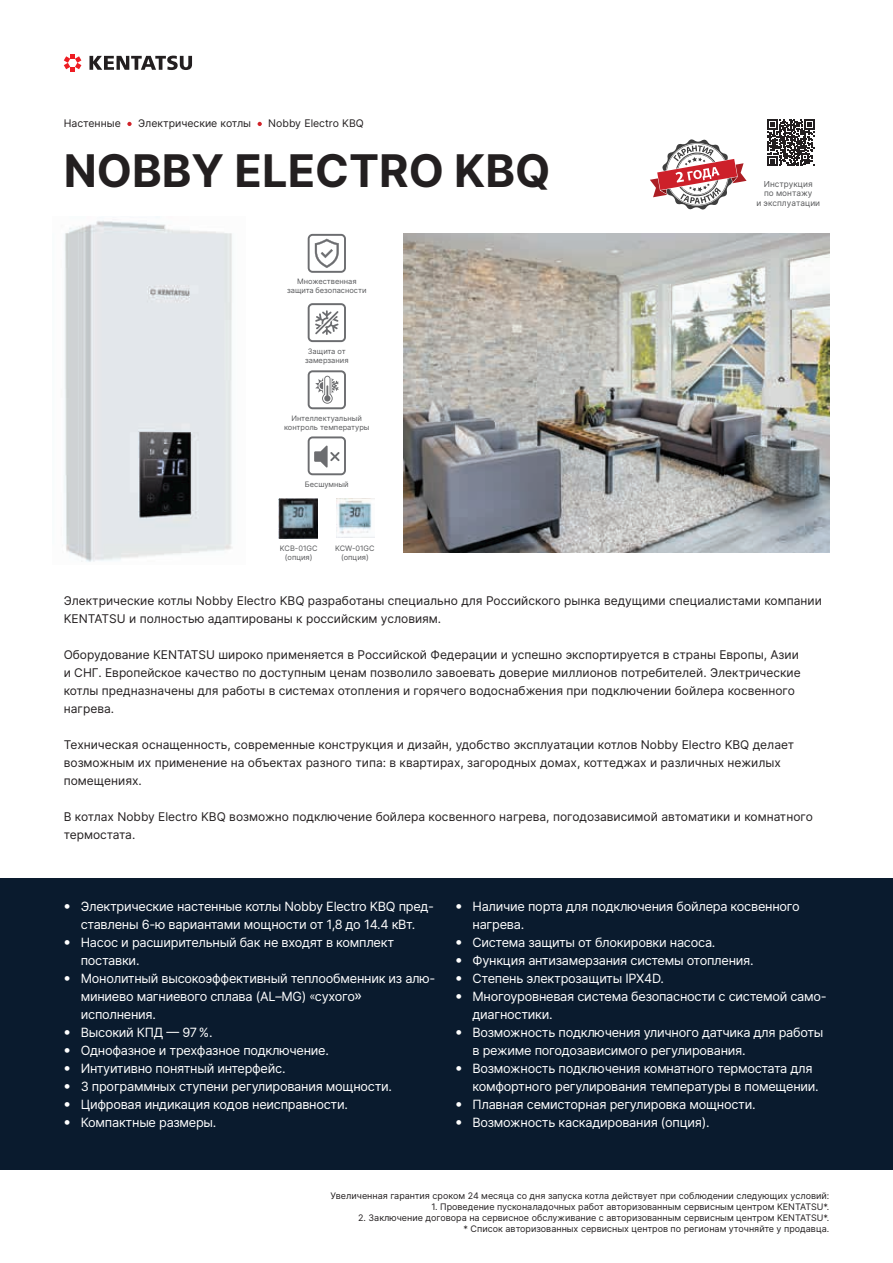
<style>
.page{position:relative;width:893px;height:1263px;background:#fff}
.page>*{position:absolute;margin:0;border:0;box-sizing:border-box;transform-origin:0 0}
.t1{font:700 45px "Inter";color:#231f20}
.t2{font:12.75px/18px "Inter";letter-spacing:-.02em;color:#fff}
.t3{font:12px/18px "Inter";color:#231f20}
.t4{font:10.5px "Inter";color:#231f20}
.t5{font:9px/10.8px "Inter";color:#231f20;text-align:right}
.t6{font:8.25px/9.4px "Inter";color:#57585a;text-align:center}
.t7{font:7.5px/9px "Inter";color:#57585a;text-align:center}
.s1{font-family:"Helios Cond C";font-weight:700}
.s2{font-family:"Myriad Pro"}
.s3{font-family:"Suisse Intl"}
</style>
<div class="page">
<svg style="left:81px;top:55px;width:111px;height:11px"></svg>
<svg style="left:89px;top:56px;width:103px;height:14px"></svg>
<svg style="left:64px;top:54px;width:17px;height:18px"></svg>
<div style="left:0;top:878px;width:893px;height:291px;background:#0a1b2e"></div>
<img style="left:404px;top:234px;width:425px;height:319px">
<img style="left:64px;top:217px;width:169px;height:345px">
<svg style="left:127px;top:122px;width:5px;height:4px"></svg>
<svg style="left:258px;top:122px;width:4px;height:4px"></svg>
<svg style="left:308px;top:370px;width:38px;height:39px"></svg>
<svg style="left:308px;top:436px;width:38px;height:39px"></svg>
<svg style="left:308px;top:234px;width:38px;height:39px"></svg>
<svg style="left:308px;top:303px;width:38px;height:39px"></svg>
<svg style="left:768px;top:120px;width:46px;height:46px"></svg>
<svg style="left:650px;top:139px;width:97px;height:71px"></svg>
<img style="left:278px;top:499px;width:39px;height:39px">
<img style="left:336px;top:499px;width:38px;height:39px">
<p class="t4" style="left:64px;top:116px;width:59px">Настенные</p>
<p class="t4" style="left:138px;top:116px;width:114px">Электрические котлы</p>
<p class="t4" style="left:268px;top:116px;width:97px">Nobby Electro KBQ</p>
<h1 class="t1" style="left:64px;top:138px;width:488px">NOBBY ELECTRO KBQ</h1>
<p class="t7" style="left:287px;top:277px;width:81px">Множественная защита безопасности</p>
<p class="t7" style="left:305px;top:346px;width:45px">Защита от замерзания</p>
<p class="t7" style="left:284px;top:413px;width:87px">Интеллектуальный контроль температуры</p>
<p class="t7" style="left:305px;top:479px;width:45px">Бесшумный</p>
<p class="t7" style="left:280px;top:543px;width:39px">KCB-01GC (опция)</p>
<p class="t7" style="left:335px;top:543px;width:41px">KCW-01GC (опция)</p>
<p class="t6" style="left:756px;top:179px;width:65px">Инструкция<br>по монтажу<br>и эксплуатации</p>
<p class="t3" style="left:64px;top:591px;width:760px">Электрические котлы Nobby Electro KBQ разработаны специально для Российского рынка ведущими специалистами компании<br>KENTATSU и полностью адаптированы к российским условиям.</p>
<p class="t3" style="left:64px;top:645px;width:738px">Оборудование KENTATSU широко применяется в Российской Федерации и успешно экспортируется в страны Европы, Азии и СНГ. Европейское качество по доступным ценам позволило завоевать доверие миллионов потребителей. Электрические котлы предназначены для работы в системах отопления и горячего водоснабжения при подключении бойлера косвенного нагрева.</p>
<p class="t3" style="left:64px;top:735px;width:732px">Техническая оснащенность, современные конструкция и дизайн, удобство эксплуатации котлов Nobby Electro KBQ делает возможным их применение на объектах разного типа: в квартирах, загородных домах, коттеджах и различных нежилых помещениях.</p>
<p class="t3" style="left:64px;top:807px;width:750px">В котлах Nobby Electro KBQ возможно подключение бойлера косвенного нагрева, погодозависимой автоматики и комнатного термостата.</p>
<p class="t2" style="left:64px;top:897px;width:372px;text-align:center"><span class="s1">•</span> Электрические настенные котлы Nobby Electro KBQ пред&shy;ставлены 6-ю вариантами мощности от 1,8 до 14.4 кВт.</p>
<p class="t2" style="left:81px;top:933px;width:315px;text-indent:-17px"><span class="s1">•</span> Насос и расширительный бак не входят в комплект поставки.</p>
<p class="t2" style="left:81px;top:969px;width:356px;text-indent:-17px"><span class="s1">•</span> Монолитный высокоэффективный теплообменник из алю&shy;миниево магниевого сплава (AL–MG) <span class="s2">«</span>сухого<span class="s3">» </span>исполнения.</p>
<p class="t2" style="left:64px;top:1023px;width:150px"><span class="s1">•</span> Высокий КПД — 97 %.</p>
<p class="t2" style="left:64px;top:1041px;width:267px"><span class="s1">•</span> Однофазное и трехфазное подключение.</p>
<p class="t2" style="left:64px;top:1059px;width:223px"><span class="s1">•</span> Интуитивно понятный интерфейс.</p>
<p class="t2" style="left:64px;top:1077px;width:330px"><span class="s1">•</span> 3 программных ступени регулирования мощности.</p>
<p class="t2" style="left:64px;top:1095px;width:286px"><span class="s1">•</span> Цифровая индикация кодов неисправности.</p>
<p class="t2" style="left:64px;top:1113px;width:154px"><span class="s1">•</span> Компактные размеры.</p>
<p class="t2" style="left:472px;top:897px;width:329px;text-indent:-17px"><span class="s1">•</span> Наличие порта для подключения бойлера косвенного нагрева.</p>
<p class="t2" style="left:455px;top:933px;width:261px"><span class="s1">•</span> Система защиты от блокировки насоса.</p>
<p class="t2" style="left:455px;top:951px;width:300px"><span class="s1">•</span> Функция антизамерзания системы отопления.</p>
<p class="t2" style="left:455px;top:969px;width:210px"><span class="s1">•</span> Степень электрозащиты IPX4D.</p>
<p class="t2" style="left:472px;top:987px;width:356px;text-indent:-17px"><span class="s1">•</span> Многоуровневая система безопасности с системой само&shy;диагностики.</p>
<p class="t2" style="left:472px;top:1023px;width:352px;text-indent:-17px"><span class="s1">•</span> Возможность подключения уличного датчика для работы в режиме погодозависимого регулирования.</p>
<p class="t2" style="left:472px;top:1059px;width:348px;text-indent:-17px"><span class="s1">•</span> Возможность подключения комнатного термостата для комфортного регулирования температуры в помещении.</p>
<p class="t2" style="left:455px;top:1095px;width:302px"><span class="s1">•</span> Плавная семисторная регулировка мощности.</p>
<p class="t2" style="left:455px;top:1113px;width:256px"><span class="s1">•</span> Возможность каскадирования (опция).</p>
<p class="t5" style="left:331px;top:1190px;width:500px">Увеличенная гарантия сроком 24 месяца со дня запуска котла действует при соблюдении следующих условий:</p>
<p class="t5" style="left:431px;top:1201px;width:399px">1. Проведение пусконаладочных работ авторизованным сервисным центром KENTATSU*.</p>
<p class="t5" style="left:358px;top:1212px;width:473px">2. Заключение договора на сервисное обслуживание с авторизованным сервисным центром KENTATSU*. * Список авторизованных сервисных центров по регионам уточняйте у продавца.</p>
</div>
